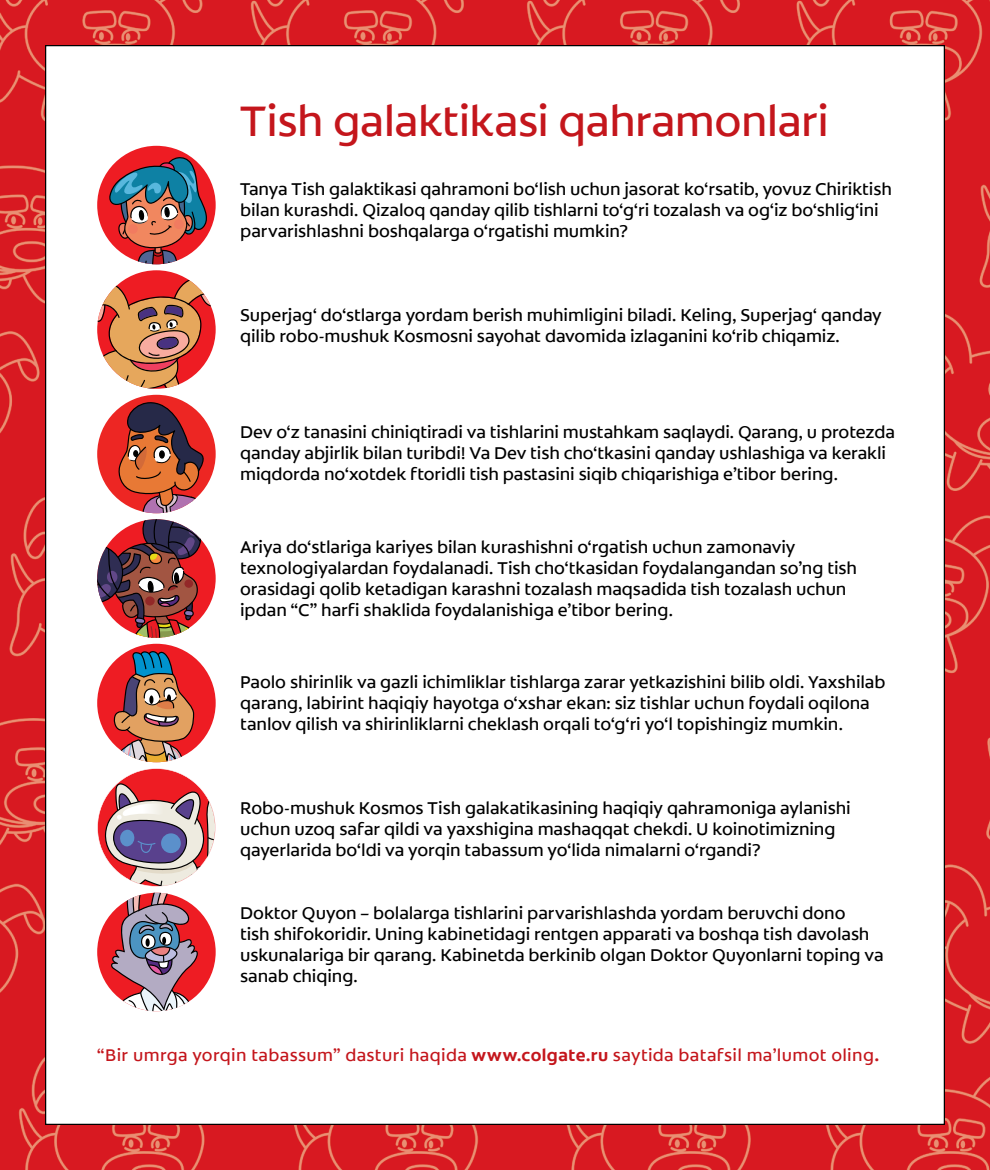
<style>
.page{position:relative;width:990px;height:1170px;background:#fff}
.page>*{position:absolute;margin:0;border:0;box-sizing:border-box;transform-origin:0 0}
.t1{font:43.75px "Colgate Ready CY";letter-spacing:-.01em;color:#c4161c}
.t2{font:17.5px/21px "Colgate Ready CY";letter-spacing:-.005em;color:#000}
.t3{font:17.38px "Colgate Ready CY";letter-spacing:.02em;color:#c4161c}
.s1{font-weight:700}
</style>
<div class="page">
<img style="left:0;top:0;width:990px;height:1170px">
<div style="left:46px;top:46px;width:898px;height:1078px;background:#fff"></div>
<svg style="left:97px;top:277px;width:119px;height:112px"></svg>
<div style="left:97px;top:395px;width:119px;height:118px;background:#ed2623;border-radius:50%"></div>
<svg style="left:118px;top:396px;width:94px;height:117px"></svg>
<div style="left:159px;top:450px;width:6px;height:9px;border:1px solid #000;border-radius:50%"></div>
<div style="left:97px;top:893px;width:119px;height:118px;background:#ee1c23;border-radius:50%"></div>
<svg style="left:111px;top:893px;width:91px;height:118px"></svg>
<svg style="left:97px;top:768px;width:119px;height:119px"></svg>
<div style="left:97px;top:146px;width:119px;height:118px;background:#ee1c23;border-radius:50%"></div>
<svg style="left:109px;top:153px;width:102px;height:111px"></svg>
<div style="left:97px;top:644px;width:119px;height:118px;background:#ee1c23;border-radius:50%"></div>
<svg style="left:106px;top:648px;width:89px;height:114px"></svg>
<svg style="left:97px;top:519px;width:119px;height:119px"></svg>
<h1 class="t1" style="left:240px;top:92px;width:590px">Tish galaktikasi qahramonlari</h1>
<p class="t2" style="left:240px;top:178px;width:653px">Tanya Tish galaktikasi qahramoni bo‘lish uchun jasorat ko‘rsatib, yovuz Chiriktish bilan kurashdi. Qizaloq qanday qilib tishlarni to‘g‘ri tozalash va og‘iz bo‘shlig‘ini parvarishlashni boshqalarga o‘rgatishi mumkin?</p>
<p class="t2" style="left:240px;top:304px;width:643px">Superjag‘ do‘stlarga yordam berish muhimligini biladi. Keling, Superjag‘ qanday qilib robo-mushuk Kosmosni sayohat davomida izlaganini ko‘rib chiqamiz.</p>
<p class="t2" style="left:240px;top:422px;width:656px">Dev o‘z tanasini chiniqtiradi va tishlarini mustahkam saqlaydi. Qarang, u protezda qanday abjirlik bilan turibdi! Va Dev tish cho‘tkasini qanday ushlashiga va kerakli miqdorda no‘xotdek ftoridli tish pastasini siqib chiqarishiga e’tibor bering.</p>
<p class="t2" style="left:240px;top:536px;width:618px">Ariya do‘stlariga kariyes bilan kurashishni o‘rgatish uchun zamonaviy texnologiyalardan foydalanadi. Tish cho‘tkasidan foydalangandan so’ng tish orasidagi qolib ketadigan karashni tozalash maqsadida tish tozalash uchun ipdan “C” harfi shaklida foydalanishiga e’tibor bering.</p>
<p class="t2" style="left:240px;top:672px;width:647px">Paolo shirinlik va gazli ichimliklar tishlarga zarar yetkazishini bilib oldi. Yaxshilab qarang, labirint haqiqiy hayotga o‘xshar ekan: siz tishlar uchun foydali oqilona tanlov qilish va shirinliklarni cheklash orqali to‘g‘ri yo‘l topishingiz mumkin.</p>
<p class="t2" style="left:240px;top:798px;width:612px">Robo-mushuk Kosmos Tish galakatikasining haqiqiy qahramoniga aylanishi uchun uzoq safar qildi va yaxshigina mashaqqat chekdi. U koinotimizning qayerlarida bo‘ldi va yorqin tabassum yo‘lida nimalarni o‘rgandi?</p>
<p class="t2" style="left:240px;top:903px;width:645px">Doktor Quyon – bolalarga tishlarini parvarishlashda yordam beruvchi dono<br>tish shifokoridir. Uning kabinetidagi rentgen apparati va boshqa tish davolash uskunalariga bir qarang. Kabinetda berkinib olgan Doktor Quyonlarni toping va sanab chiqing.</p>
<p class="t3" style="left:97px;top:1044px;width:783px">“Bir umrga yorqin tabassum” dasturi haqida <span class="s1">www.colgate.ru</span> saytida batafsil ma’lumot oling<span class="s1">.</span></p>
</div>
